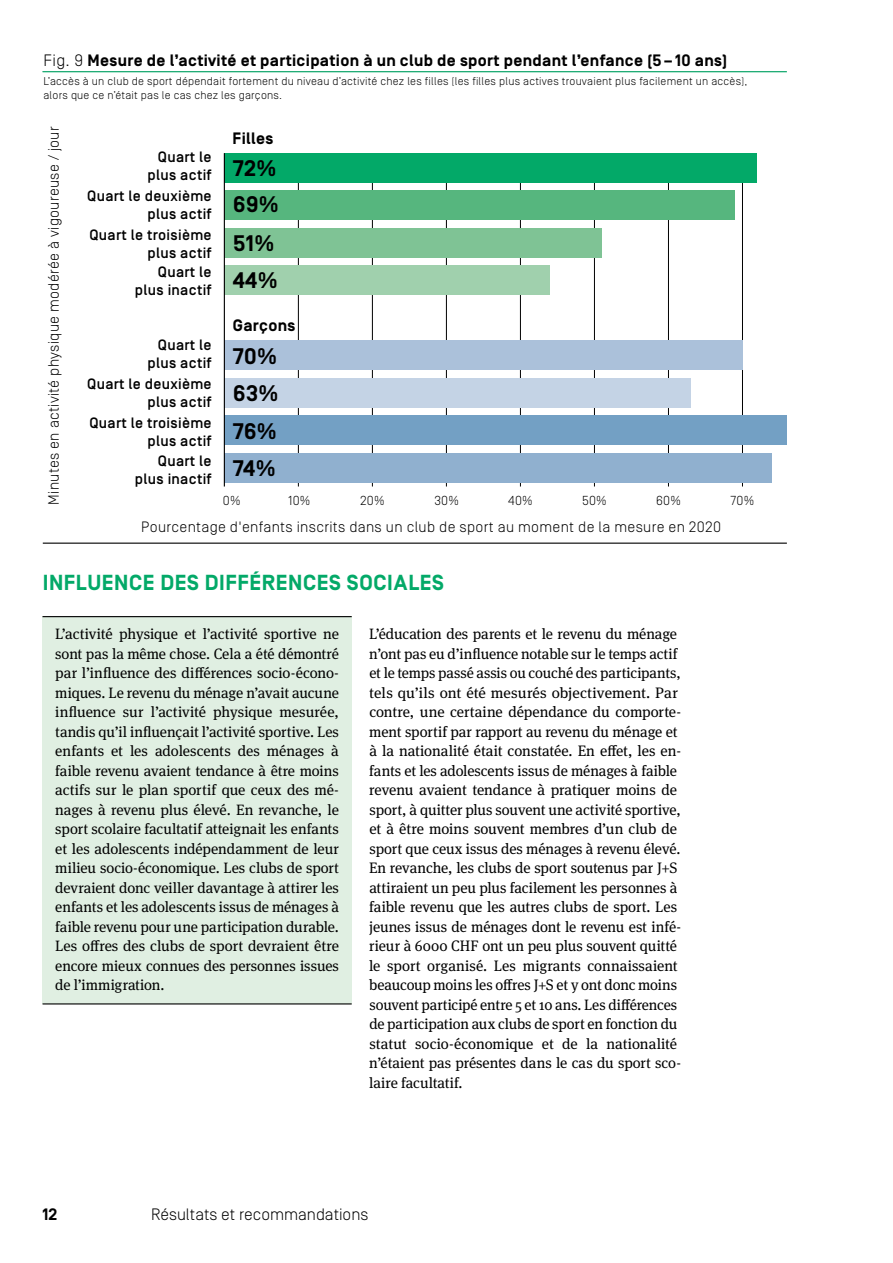
<style>
.page{position:relative;width:893px;height:1263px;background:#fff}
.page>*{position:absolute;margin:0;border:0;box-sizing:border-box;transform-origin:0 0}
.t1{font:700 22.5px/36.3px "Simplon Norm";letter-spacing:.02em;color:#000}
.t2{font:700 21.75px "Simplon Norm";letter-spacing:.025em;color:#03a968}
.t3{font:700 16.5px "Simplon Norm";letter-spacing:.02em;color:#000}
.t4{font:300 16.5px "Simplon Norm";color:#000}
.t5{font:15.15px/19.5px "Meta Serif OT";letter-spacing:-.01em;color:#000}
.t6{font:15px/19.5px "Meta Serif OT";letter-spacing:-.005em;color:#000}
.t7{font:500 15px/18px "Simplon Norm";letter-spacing:.02em;color:#000;text-align:right}
.t8{font:300 15px "Simplon Norm";letter-spacing:.02em;color:#000}
.t9{font:300 13.05px "Simplon Norm";letter-spacing:.02em;color:#000}
.t10{font:300 11.25px/13.5px "Simplon Norm";letter-spacing:.02em;color:#000}
.s1{font-weight:300}
.s2{font-size:15.15px}
.s3{font-size:15px}
</style>
<div class="page">
<hr style="left:43px;top:543px;width:744px;height:1px;background:#000">
<hr style="left:298px;top:153px;width:1px;height:333px;background:#000">
<hr style="left:372px;top:153px;width:1px;height:333px;background:#000">
<hr style="left:446px;top:153px;width:1px;height:333px;background:#000">
<hr style="left:520px;top:153px;width:1px;height:333px;background:#000">
<hr style="left:594px;top:153px;width:1px;height:333px;background:#000">
<hr style="left:668px;top:153px;width:1px;height:333px;background:#000">
<hr style="left:742px;top:153px;width:1px;height:333px;background:#000">
<div style="left:224px;top:153px;width:533px;height:30px;background:#03a968"></div>
<div style="left:224px;top:191px;width:511px;height:29px;background:#56b67e"></div>
<div style="left:224px;top:228px;width:378px;height:30px;background:#7fc395"></div>
<div style="left:224px;top:266px;width:326px;height:29px;background:#a0d0ad"></div>
<div style="left:224px;top:340px;width:518px;height:30px;background:#abc1da"></div>
<div style="left:224px;top:378px;width:467px;height:30px;background:#c4d3e5"></div>
<div style="left:224px;top:415px;width:563px;height:30px;background:#73a0c4"></div>
<div style="left:224px;top:453px;width:548px;height:30px;background:#90b0cf"></div>
<hr style="left:224px;top:153px;width:1px;height:333px;background:#000">
<hr style="left:43px;top:71px;width:744px;height:1px;background:#03a968">
<div style="left:43px;top:617px;width:309px;height:387px;background:#e0efe2"></div>
<hr style="left:43px;top:1003px;width:309px;height:1px;background:#000">
<hr style="left:43px;top:616px;width:309px;height:1px;background:#000">
<p class="t3" style="left:43px;top:51px;width:685px"><span class="s1">Fig. 9</span> Mesure de l’activité et participation à un club de sport pendant l’enfance (5 – 10 ans)</p>
<p class="t10" style="left:43px;top:75px;width:706px">L’accès à un club de sport dépendait fortement du niveau d’activité chez les filles (les filles plus actives trouvaient plus facilement un accès), alors que ce n’était pas le cas chez les garçons.</p>
<p class="t8" style="left:46px;top:505px;width:380px;rotate:-90deg">Minutes en activité physique modérée à vigoureuse / jour</p>
<p class="t7" style="left:148px;top:148px;width:66px">Quart le plus actif</p>
<p class="t7" style="left:87px;top:187px;width:126px">Quart le deuxième plus actif</p>
<p class="t7" style="left:89px;top:226px;width:124px">Quart le troisième plus actif</p>
<p class="t7" style="left:135px;top:264px;width:78px">Quart le plus inactif</p>
<p class="t7" style="left:148px;top:337px;width:66px">Quart le plus actif</p>
<p class="t7" style="left:87px;top:376px;width:126px">Quart le deuxième plus actif</p>
<p class="t7" style="left:89px;top:415px;width:124px">Quart le troisième plus actif</p>
<p class="t7" style="left:135px;top:452px;width:78px">Quart le plus inactif</p>
<p class="t3" style="left:233px;top:130px;width:42px">Filles</p>
<h1 class="t1" style="left:233px;top:151px;width:47px">72%<br>69%</h1>
<h1 class="t1" style="left:233px;top:226px;width:43px">51%</h1>
<h1 class="t1" style="left:233px;top:263px;width:46px">44%</h1>
<p class="t3" style="left:233px;top:317px;width:64px">Garçons</p>
<h1 class="t1" style="left:233px;top:339px;width:47px">70%<br>63%</h1>
<h1 class="t1" style="left:233px;top:415px;width:45px">76%</h1>
<h1 class="t1" style="left:233px;top:451px;width:44px">74%</h1>
<p class="t9" style="left:223px;top:493px;width:19px">0%</p>
<p class="t9" style="left:288px;top:493px;width:24px">10%</p>
<p class="t9" style="left:360px;top:493px;width:26px">20%</p>
<p class="t9" style="left:434px;top:493px;width:26px">30%</p>
<p class="t9" style="left:508px;top:493px;width:26px">40%</p>
<p class="t9" style="left:582px;top:493px;width:26px">50%</p>
<p class="t9" style="left:656px;top:493px;width:26px">60%</p>
<p class="t9" style="left:731px;top:493px;width:25px">70%</p>
<p class="t8" style="left:141px;top:519px;width:581px">Pourcentage d'enfants inscrits dans un club de sport au moment de la mesure en 2020</p>
<h2 class="t2" style="left:43px;top:571px;width:403px">INFLUENCE DES DIFFÉRENCES SOCIALES</h2>
<p class="t6" style="left:55px;top:624px;width:285px;text-align:justify">L’activité physique et l’activité sportive ne sont pas la même chose. Cela a été démontré par l’influence des différences socio-écono&shy;miques. Le revenu du ménage n’avait aucune influence sur l’activité physique mesurée, tandis qu’il influençait l’activité sportive. Les enfants et les adolescents des ménages à faible revenu avaient tendance à être moins actifs sur le plan sportif que ceux des mé&shy;nages à revenu plus élevé. En revanche, le sport scolaire facultatif atteignait les enfants et les adolescents indépendamment de leur milieu socio-économique. Les clubs de sport devraient donc veiller davantage à attirer les enfants et les adolescents issus de ménages à faible revenu pour une participation durable.<br>Les offres des clubs de sport devraient être encore mieux connues des personnes issues de l’immigration.</p>
<p class="t6" style="left:369px;top:624px;width:313px">L’éducation des parents et le revenu du ménage n’ont pas eu d’influence notable sur le temps actif et le temps passé assis ou couché des participants, tels qu’ils ont été mesurés objectivement. <span class="s2">Par</span></p>
<p class="t5" style="left:369px;top:702px;width:313px">contre, une certaine dépendance du comporte&shy;ment sportif par rapport au revenu du ménage et à la nationalité était constatée. En effet, les en&shy;fants et les adolescents issus de ménages à faible revenu avaient tendance à pratiquer moins de sport, à quitter plus souvent une activité sportive, et à être moins souvent membres d’un club de sport que ceux issus des ménages à revenu élevé.<br>En revanche, les clubs de sport soutenus par J+S attiraient un peu plus facilement les personnes à faible revenu que les autres clubs de sport. Les jeunes issus de ménages dont le revenu est infé&shy;rieur à 6000 CHF ont un peu plus souvent quitté le sport organisé. Les migrants connaissaient beaucoup moins les offres J+S et y ont donc moins souvent participé entre 5 et 10 ans. <span class="s3">Les différences</span></p>
<p class="t6" style="left:369px;top:1014px;width:313px">de participation aux clubs de sport en fonction du statut socio-économique et de la nationalité n’étaient pas présentes dans le cas du sport sco&shy;laire facultatif.</p>
<p class="t3" style="left:43px;top:1206px;width:16px">12</p>
<p class="t4" style="left:151px;top:1206px;width:219px">Résultats et recommandations</p>
</div>
